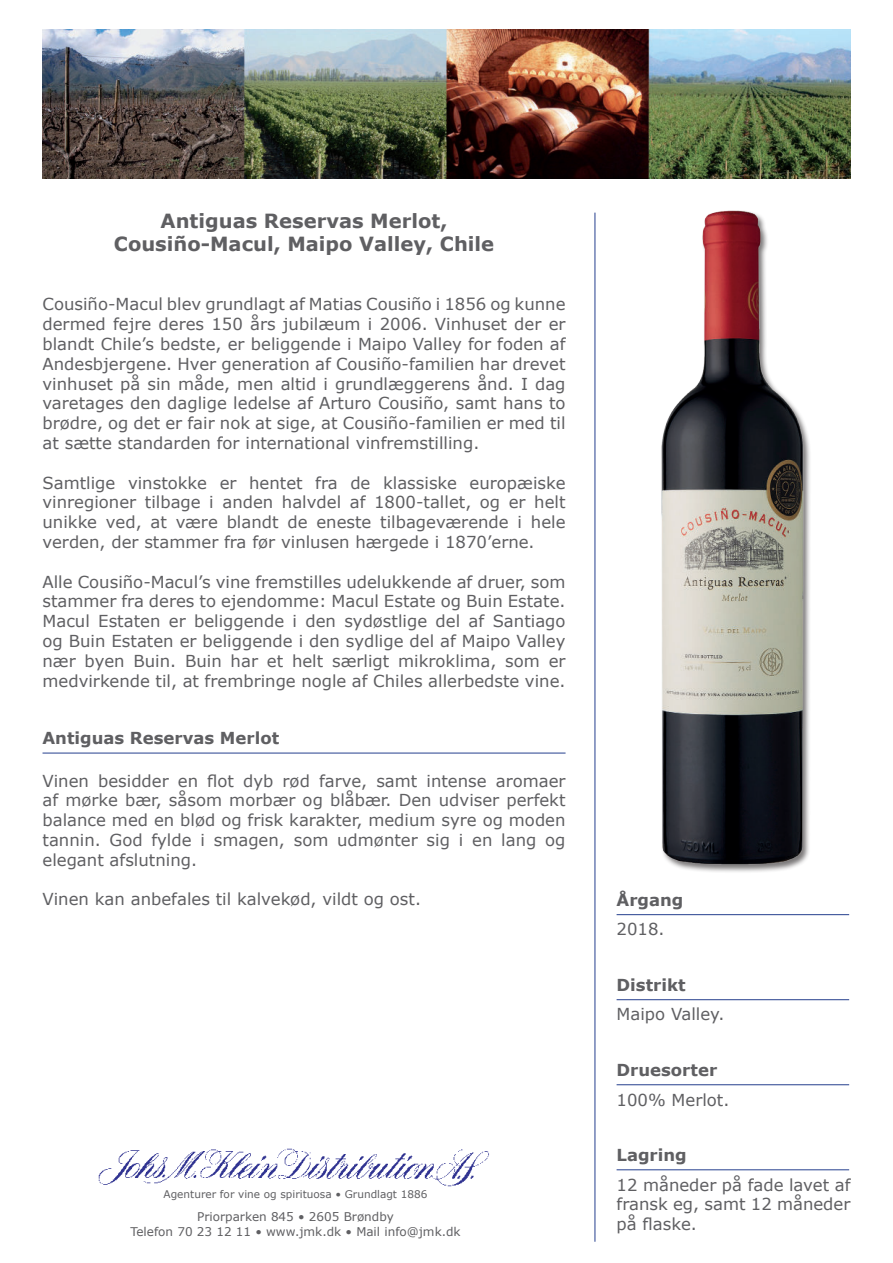
<style>
.page{position:relative;width:893px;height:1263px;background:#fff}
.page>*{position:absolute;margin:0;border:0;box-sizing:border-box;transform-origin:0 0}
.t1{font:700 19.5px/23.4px "Verdana";color:#5f5f62;text-align:center}
.t2{font:16.5px/19.8px "Verdana";color:#5f5f62;text-align:justify}
.t3{font:700 16.5px "Verdana";color:#5f5f62}
.t4{font:12px/14.4px "Verdana";color:#5f5f62;text-align:center}
.t5{font:10.5px "Verdana";color:#5f5f62}
</style>
<div class="page">
<img style="left:98px;top:1148px;width:391px;height:39px">
<hr style="left:595px;top:213px;width:1px;height:1029px;background:#253f8e">
<hr style="left:617px;top:914px;width:232px;height:1px;background:#253f8e">
<hr style="left:617px;top:999px;width:232px;height:1px;background:#253f8e">
<hr style="left:617px;top:1169px;width:232px;height:1px;background:#253f8e">
<hr style="left:617px;top:1084px;width:232px;height:1px;background:#253f8e">
<hr style="left:43px;top:753px;width:523px;height:1px;background:#253f8e">
<img style="left:43px;top:30px;width:807px;height:148px">
<img style="left:661px;top:210px;width:149px;height:662px">
<p class="t1" style="left:114px;top:209px;width:382px">Antiguas Reservas Merlot,<br>Cousiño-Macul, Maipo Valley, Chile</p>
<p class="t2" style="left:43px;top:294px;width:525px">Cousiño-Macul blev grundlagt af Matias Cousiño i 1856 og kunne dermed fejre deres 150 års jubilæum i 2006. Vinhuset der er blandt Chile’s bedste, er beliggende i Maipo Valley for foden af Andesbjergene. Hver generation af Cousiño-familien har drevet vinhuset på sin måde, men altid i grundlæggerens ånd. I dag varetages den daglige ledelse af Arturo Cousiño, samt hans to brødre, og det er fair nok at sige, at Cousiño-familien er med til at sætte standarden for international vinfremstilling.</p>
<p class="t2" style="left:43px;top:472px;width:524px">Samtlige vinstokke er hentet fra de klassiske europæiske vinregioner tilbage i anden halvdel af 1800-tallet, og er helt unikke ved, at være blandt de eneste tilbageværende i hele verden, der stammer fra før vinlusen hærgede i 1870’erne.</p>
<p class="t2" style="left:43px;top:571px;width:525px">Alle Cousiño-Macul’s vine fremstilles udelukkende af druer, som stammer fra deres to ejendomme: Macul Estate og Buin Estate.<br>Macul Estaten er beliggende i den sydøstlige del af Santiago og Buin Estaten er beliggende i den sydlige del af Maipo Valley nær byen Buin. Buin har et helt særligt mikroklima, som er medvirkende til, at frembringe nogle af Chiles allerbedste vine.</p>
<p class="t3" style="left:43px;top:728px;width:238px">Antiguas Reservas Merlot</p>
<p class="t2" style="left:43px;top:770px;width:525px">Vinen besidder en flot dyb rød farve, samt intense aromaer af mørke bær, såsom morbær og blåbær. Den udviser perfekt balance med en blød og frisk karakter, medium syre og moden tannin. God fylde i smagen, som udmønter sig i en lang og elegant afslutning.</p>
<p class="t2" style="left:43px;top:889px;width:380px">Vinen kan anbefales til kalvekød, vildt og ost.</p>
<p class="t5" style="left:164px;top:1190px;width:265px">Agenturer for vine og spirituosa • Grundlagt 1886</p>
<p class="t4" style="left:130px;top:1210px;width:332px">Priorparken 845 • 2605 Brøndby<br>Telefon 70 23 12 11 • www.jmk.dk • Mail info@jmk.dk</p>
<p class="t3" style="left:617px;top:890px;width:68px">Årgang</p>
<p class="t2" style="left:617px;top:919px;width:49px">2018.</p>
<p class="t3" style="left:617px;top:975px;width:71px">Distrikt</p>
<p class="t2" style="left:617px;top:1004px;width:109px">Maipo Valley.</p>
<p class="t3" style="left:617px;top:1060px;width:102px">Druesorter</p>
<p class="t2" style="left:617px;top:1089px;width:114px">100% Merlot.</p>
<p class="t3" style="left:617px;top:1145px;width:72px">Lagring</p>
<p class="t2" style="left:617px;top:1174px;width:235px">12 måneder på fade lavet af fransk eg, samt 12 måneder på flaske.</p>
</div>
